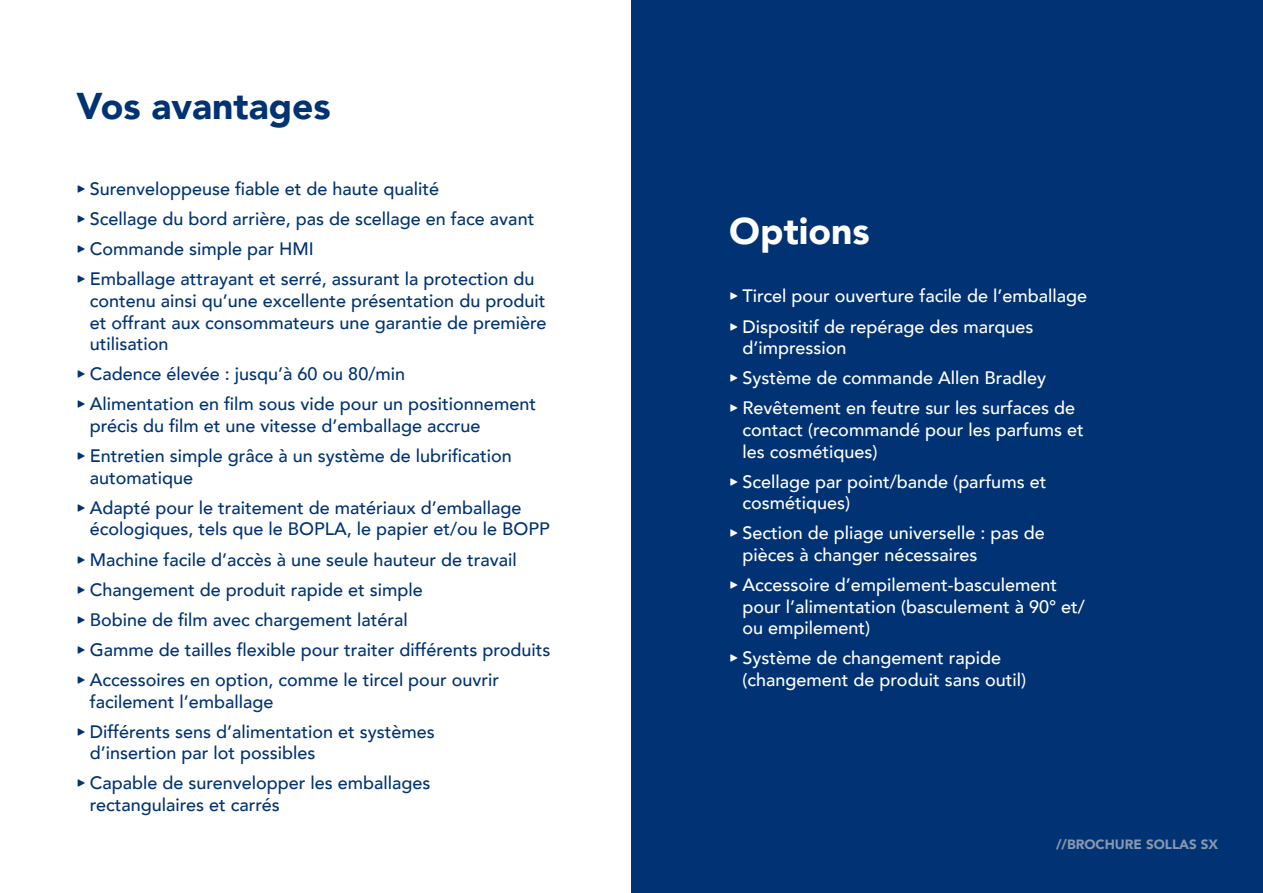
<style>
.page{position:relative;width:1263px;height:893px;background:#fff}
.page>*{position:absolute;margin:0;border:0;box-sizing:border-box;transform-origin:0 0}
.t1{font:900 37.2px "Avenir";color:#013374}
.t2{font:900 37.2px "Avenir";color:#fff}
.t3{font:500 18px/30.2px "Avenir";color:#013374}
.t4{font:500 18px/21.6px "Avenir";color:#fff}
.t5{font:900 13.35px "Avenir";color:#8797af}
.s1{font-family:"Clone Rounded";font-weight:400}
</style>
<div class="page">
<div style="left:631px;top:0;width:632px;height:893px;background:#013374"></div>
<h1 class="t1" style="left:77px;top:74px;width:256px">Vos avantages</h1>
<p class="t3" style="left:77px;top:173px;width:460px"><span class="s1">‣</span> Surenveloppeuse fiable et de haute qualité<br><span class="s1">‣</span> Scellage du bord arrière, pas de scellage en face avant <span class="s1">‣</span> Commande simple par HMI<br><span class="s1">‣</span> Emballage attrayant et serré, assurant la protection du</p>
<p class="t3" style="left:90px;top:289px;width:458px;line-height:21.6px;text-align:justify">contenu ainsi qu’une excellente présentation du produit et offrant aux consommateurs une garantie de première utilisation</p>
<p class="t3" style="left:77px;top:358px;width:461px"><span class="s1">‣</span> Cadence élevée : jusqu’à 60 ou 80/min<br><span class="s1">‣</span> Alimentation en film sous vide pour un positionnement</p>
<p class="t3" style="left:77px;top:410px;width:437px;text-indent:13px">précis du film et une vitesse d’emballage accrue<br><span class="s1">‣</span> Entretien simple grâce à un système de lubrification</p>
<p class="t3" style="left:77px;top:461px;width:447px;text-indent:13px">automatique<br><span class="s1">‣</span> Adapté pour le traitement de matériaux d’emballage</p>
<p class="t3" style="left:77px;top:513px;width:475px;text-indent:13px">écologiques, tels que le BOPLA, le papier et/ou le BOPP <span class="s1">‣</span> Machine facile d’accès à une seule hauteur de travail<br><span class="s1">‣</span> Changement de produit rapide et simple<br><span class="s1">‣</span> Bobine de film avec chargement latéral<br><span class="s1">‣</span> Gamme de tailles flexible pour traiter différents produits <span class="s1">‣</span> Accessoires en option, comme le tircel pour ouvrir</p>
<p class="t3" style="left:77px;top:685px;width:360px;text-indent:13px">facilement l’emballage<br><span class="s1">‣</span> Différents sens d’alimentation et systèmes</p>
<p class="t3" style="left:77px;top:737px;width:355px;text-indent:13px">d’insertion par lot possibles<br><span class="s1">‣</span> Capable de surenvelopper les emballages</p>
<p class="t3" style="left:90px;top:789px;width:192px">rectangulaires et carrés</p>
<h1 class="t2" style="left:729px;top:199px;width:142px">Options</h1>
<p class="t4" style="left:729px;top:280px;width:359px;line-height:30.2px"><span class="s1">‣</span> Tircel pour ouverture facile de l’emballage <span class="s1">‣</span> Dispositif de repérage des marques</p>
<p class="t4" style="left:729px;top:332px;width:347px;line-height:30.2px;text-indent:13px">d’impression<br><span class="s1">‣</span> Système de commande Allen Bradley<br><span class="s1">‣</span> Revêtement en feutre sur les surfaces de</p>
<p class="t4" style="left:742px;top:418px;width:343px">contact (recommandé pour les parfums et les cosmétiques)</p>
<p class="t4" style="left:742px;top:470px;width:305px;text-indent:-13px"><span class="s1">‣</span> Scellage par point/bande (parfums et cosmétiques)</p>
<p class="t4" style="left:742px;top:521px;width:304px;text-indent:-13px"><span class="s1">‣</span> Section de pliage universelle : pas de pièces à changer nécessaires</p>
<p class="t4" style="left:742px;top:573px;width:344px;text-indent:-13px"><span class="s1">‣</span> Accessoire d’empilement-basculement pour l’alimentation (basculement à 90° et/ ou empilement)</p>
<p class="t4" style="left:742px;top:646px;width:285px;text-indent:-13px"><span class="s1">‣</span> Système de changement rapide (changement de produit sans outil)</p>
<p class="t5" style="left:1056px;top:832px;width:164px">//BROCHURE SOLLAS SX</p>
</div>
